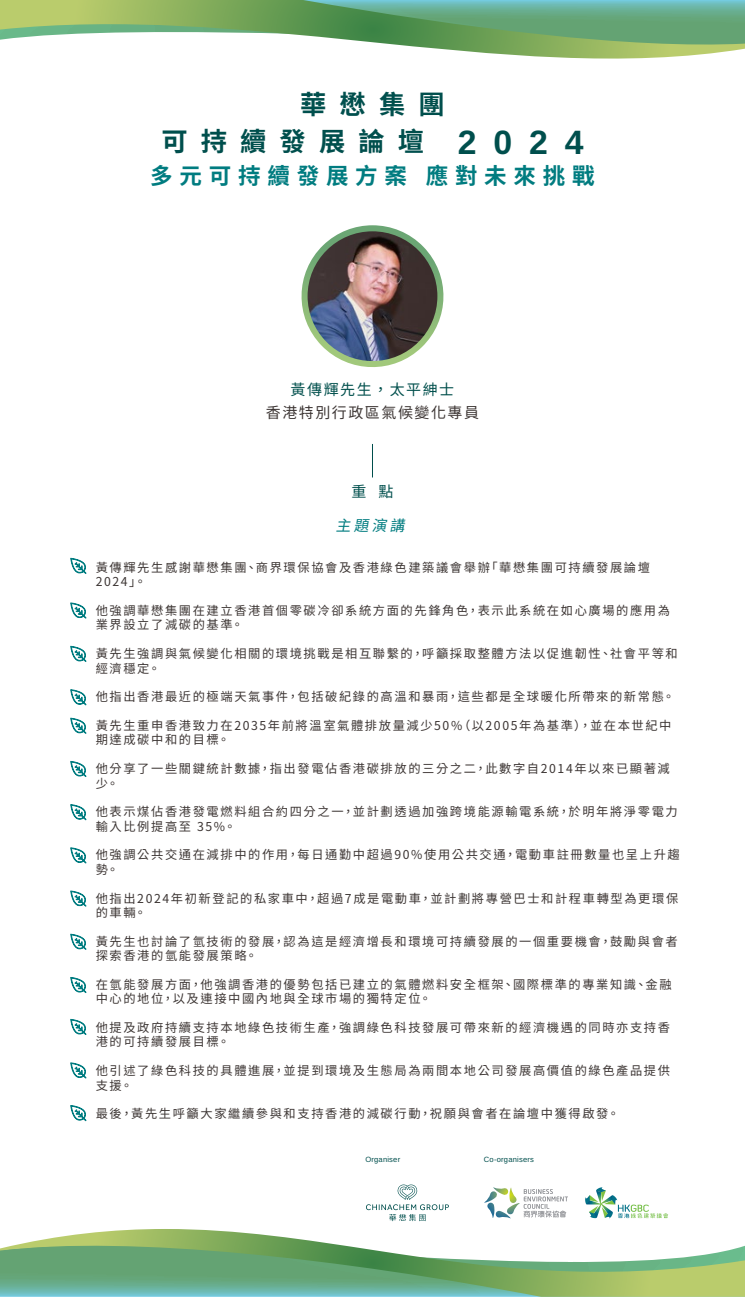
<style>
.page{position:relative;width:745px;height:1297px;background:#fff}
.page>*{position:absolute;margin:0;border:0;box-sizing:border-box;transform-origin:0 0}
.t1{font:700 26.25px/37.5px "Noto Sans CJ Ktc";letter-spacing:.5em;color:#004f4d;text-align:center}
.t2{font:700 22.5px "Noto Sans CJ Ktc";letter-spacing:.3em;color:#007c80}
.t3{font:15px "Noto Sans CJ Ktc";letter-spacing:.1em;color:#3c3533}
.t4{font:15px "Noto Sans CJ Ktc";letter-spacing:.1em;color:#004f4c}
.t5{font:15px "Sarasa UI TC Italic";color:#007c80}
.t6{font:15px "Noto Sans CJ Ktc";color:#004f4d}
.t7{font:12.25px/14.4px "Noto Sans CJ Ktc";letter-spacing:.13em;color:#3c3533}
.t8{font:7.62px "Arimo";letter-spacing:.025em;color:#004f4d}
.s1{font-family:"Arimo";font-weight:400;font-size:33.75px}
</style>
<div class="page">
<svg style="left:0;top:1229px;width:744px;height:67px"></svg>
<svg style="left:0;top:0;width:744px;height:59px"></svg>
<svg style="left:301px;top:225px;width:143px;height:142px"></svg>
<img style="left:307px;top:231px;width:130px;height:130px;border-radius:65px">
<hr style="left:372px;top:444px;width:1px;height:33px;background:#004e4c">
<svg style="left:70px;top:558px;width:16px;height:16px"></svg>
<svg style="left:70px;top:602px;width:16px;height:16px"></svg>
<svg style="left:70px;top:645px;width:16px;height:17px"></svg>
<svg style="left:70px;top:689px;width:16px;height:16px"></svg>
<svg style="left:70px;top:717px;width:16px;height:17px"></svg>
<svg style="left:70px;top:761px;width:16px;height:16px"></svg>
<svg style="left:70px;top:804px;width:16px;height:16px"></svg>
<svg style="left:70px;top:847px;width:16px;height:16px"></svg>
<svg style="left:70px;top:890px;width:16px;height:16px"></svg>
<svg style="left:70px;top:933px;width:16px;height:16px"></svg>
<svg style="left:70px;top:977px;width:16px;height:16px"></svg>
<svg style="left:70px;top:1018px;width:16px;height:17px"></svg>
<svg style="left:70px;top:1062px;width:16px;height:16px"></svg>
<svg style="left:70px;top:1105px;width:16px;height:16px"></svg>
<svg style="left:366px;top:1184px;width:82px;height:37px"></svg>
<svg style="left:585px;top:1187px;width:82px;height:31px"></svg>
<svg style="left:484px;top:1187px;width:83px;height:31px"></svg>
<h1 class="t1" style="left:161px;top:86px;width:423px">華懋集團<br>可持續發展論壇 <span class="s1">2024</span></h1>
<h2 class="t2" style="left:150px;top:163px;width:445px">多元可持續發展方案 應對未來挑戰</h2>
<p class="t4" style="left:290px;top:381px;width:165px">黃傳輝先生，太平紳士</p>
<p class="t3" style="left:266px;top:404px;width:215px">香港特別行政區氣候變化專員</p>
<p class="t6" style="left:351px;top:483px;width:44px">重 點</p>
<p class="t5" style="left:336px;top:516px;width:71px">主題演講</p>
<p class="t7" style="left:96px;top:560px;width:555px">黃傳輝先生感謝華懋集團、商界環保協會及香港綠色建築議會舉辦「華懋集團可持續發展論壇<br>2024」。</p>
<p class="t7" style="left:96px;top:603px;width:575px">他強調華懋集團在建立香港首個零碳冷卻系統方面的先鋒角色，表示此系統在如心廣場的應用為業界設立了減碳的基準。</p>
<p class="t7" style="left:96px;top:646px;width:583px">黃先生強調與氣候變化相關的環境挑戰是相互聯繫的，呼籲採取整體方法以促進韌性、社會平等和經濟穩定。</p>
<p class="t7" style="left:96px;top:690px;width:580px">他指出香港最近的極端天氣事件，包括破紀錄的高溫和暴雨，這些都是全球暖化所帶來的新常態。</p>
<p class="t7" style="left:96px;top:718px;width:577px">黃先生重申香港致力在2035年前將溫室氣體排放量減少50%（以2005年為基準），並在本世紀中期達成碳中和的目標。</p>
<p class="t7" style="left:96px;top:761px;width:575px">他分享了一些關鍵統計數據，指出發電佔香港碳排放的三分之二，此數字自2014年以來已顯著減少。</p>
<p class="t7" style="left:96px;top:805px;width:583px">他表示煤佔香港發電燃料組合約四分之一，並計劃透過加強跨境能源輸電系統，於明年將淨零電力輸入比例提高至 35%。</p>
<p class="t7" style="left:96px;top:848px;width:585px">他強調公共交通在減排中的作用，每日通勤中超過90%使用公共交通，電動車註冊數量也呈上升趨勢。</p>
<p class="t7" style="left:96px;top:891px;width:583px">他指出2024年初新登記的私家車中，超過7成是電動車，並計劃將專營巴士和計程車轉型為更環保的車輛。</p>
<p class="t7" style="left:96px;top:934px;width:583px">黃先生也討論了氫技術的發展，認為這是經濟增長和環境可持續發展的一個重要機會，鼓勵與會者探索香港的氫能發展策略。</p>
<p class="t7" style="left:96px;top:977px;width:577px">在氫能發展方面，他強調香港的優勢包括已建立的氣體燃料安全框架、國際標準的專業知識、金融中心的地位，以及連接中國內地與全球市場的獨特定位。</p>
<p class="t7" style="left:96px;top:1020px;width:575px">他提及政府持續支持本地綠色技術生產，強調綠色科技發展可帶來新的經濟機遇的同時亦支持香港的可持續發展目標。</p>
<p class="t7" style="left:96px;top:1063px;width:575px">他引述了綠色科技的具體進展，並提到環境及生態局為兩間本地公司發展高價值的綠色產品提供支援。</p>
<p class="t7" style="left:96px;top:1106px;width:524px">最後，黃先生呼籲大家繼續參與和支持香港的減碳行動，祝願與會者在論壇中獲得啟發。</p>
<p class="t8" style="left:365px;top:1154px;width:36px">Organiser</p>
<p class="t8" style="left:483px;top:1154px;width:52px">Co-organisers</p>
</div>
